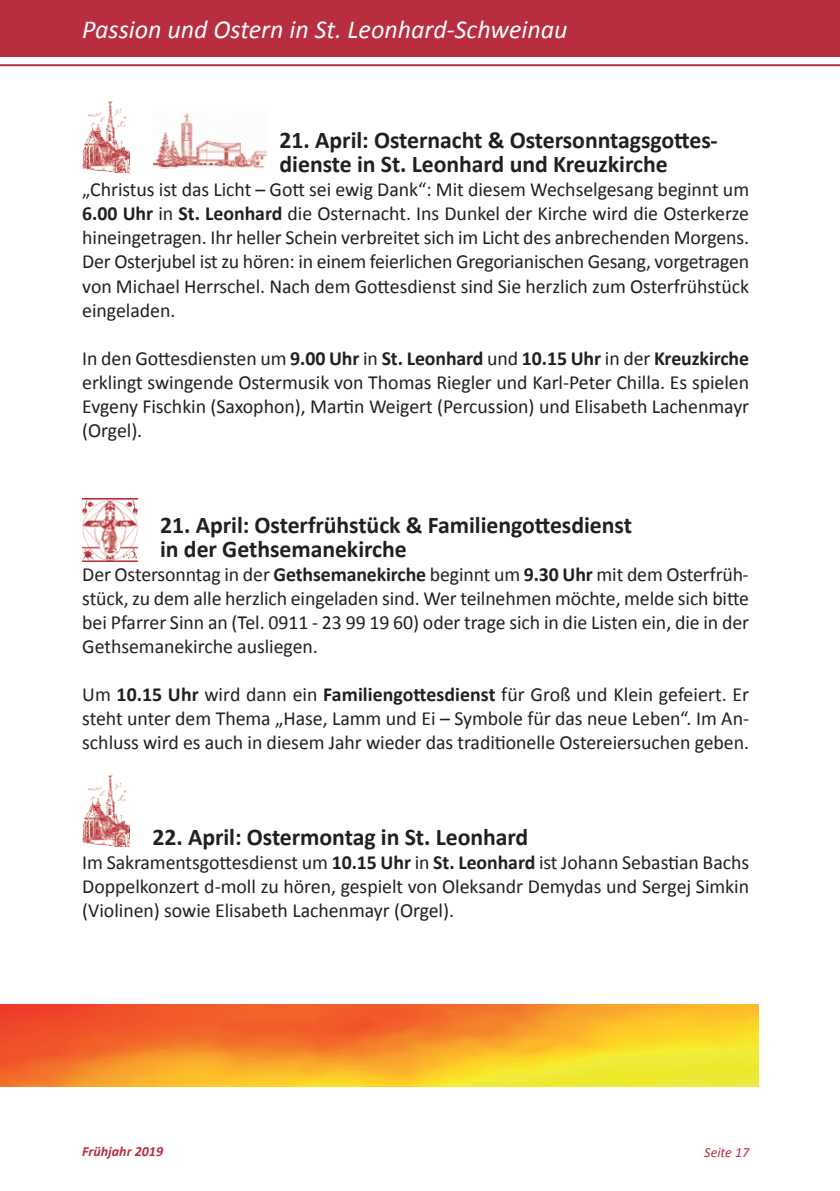
<style>
.page{position:relative;width:840px;height:1191px;background:#fff}
.page>*{position:absolute;margin:0;border:0;box-sizing:border-box;transform-origin:0 0}
.t1{font:italic 26px "Calibri";color:#fff}
.t2{font:700 24px/24px "Calibri";letter-spacing:-.005em;color:#231f20}
.t3{font:20px/24px "Calibri";color:#231f20;text-align:justify}
.t4{font:italic 700 14px "Calibri";color:#b82d40}
.t5{font:italic 14px "Calibri";color:#b82d40}
.s1{font-weight:700}
</style>
<div class="page">
<img style="left:153px;top:113px;width:113px;height:56px">
<div style="left:0;top:0;width:839px;height:57px;background:#b82d40"></div>
<hr style="left:0;top:64px;width:839px;height:2px;background:#b82d40">
<img style="left:0;top:1005px;width:758px;height:81px">
<img style="left:82px;top:101px;width:47px;height:72px">
<img style="left:82px;top:499px;width:55px;height:62px">
<img style="left:82px;top:775px;width:47px;height:72px">
<h1 class="t1" style="left:82px;top:13px;width:486px">Passion und Ostern in St. Leonhard-Schweinau</h1>
<p class="t2" style="left:279px;top:128px;width:439px">21. April: Osternacht &amp; Ostersonntagsgottes&shy;dienste in St. Leonhard und Kreuzkirche</p>
<p class="t3" style="left:82px;top:178px;width:668px">„Christus ist das Licht – Gott sei ewig Dank“: Mit diesem Wechselgesang beginnt um <span class="s1">6.00 Uhr</span> in <span class="s1">St. Leonhard</span> die Osternacht. Ins Dunkel der Kirche wird die Osterkerze hineingetragen. Ihr heller Schein verbreitet sich im Licht des anbrechenden Morgens.<br>Der Osterjubel ist zu hören: in einem feierlichen Gregorianischen Gesang, vorgetragen von Michael Herrschel. Nach dem Gottesdienst sind Sie herzlich zum Osterfrühstück eingeladen.</p>
<p class="t3" style="left:82px;top:346px;width:668px">In den Gottesdiensten um <span class="s1">9.00 Uhr</span> in <span class="s1">St. Leonhard</span> und <span class="s1">10.15 Uhr</span> in der <span class="s1">Kreuzkirche </span>erklingt swingende Ostermusik von Thomas Riegler und Karl-Peter Chilla. Es spielen Evgeny Fischkin (Saxophon), Martin Weigert (Percussion) und Elisabeth Lachenmayr (Orgel).</p>
<p class="t2" style="left:160px;top:512px;width:473px">21. April: Osterfrühstück &amp; Familiengottesdienst in der Gethsemanekirche</p>
<p class="t3" style="left:82px;top:562px;width:668px">Der Ostersonntag in der <span class="s1">Gethsemanekirche</span> beginnt um <span class="s1">9.30 Uhr</span> mit dem Osterfrüh&shy;stück, zu dem alle herzlich eingeladen sind. Wer teilnehmen möchte, melde sich bitte bei Pfarrer Sinn an (Tel. 0911 - 23 99 19 60) oder trage sich in die Listen ein, die in der Gethsemanekirche ausliegen.</p>
<p class="t3" style="left:82px;top:682px;width:668px">Um <span class="s1">10.15 Uhr</span> wird dann ein <span class="s1">Familiengottesdienst</span> für Groß und Klein gefeiert. Er steht unter dem Thema „Hase, Lamm und Ei – Symbole für das neue Leben“. Im An&shy;schluss wird es auch in diesem Jahr wieder das traditionelle Ostereiersuchen geben.</p>
<p class="t2" style="left:152px;top:824px;width:377px">22. April: Ostermontag in St. Leonhard</p>
<p class="t3" style="left:82px;top:850px;width:668px">Im Sakramentsgottesdienst um <span class="s1">10.15 Uhr</span> in <span class="s1">St. Leonhard</span> ist Johann Sebastian Bachs Doppelkonzert d-moll zu hören, gespielt von Oleksandr Demydas und Sergej Simkin (Violinen) sowie Elisabeth Lachenmayr (Orgel).</p>
<p class="t4" style="left:82px;top:1143px;width:82px">Frühjahr 2019</p>
<p class="t5" style="left:703px;top:1143px;width:47px">Seite 17</p>
</div>
